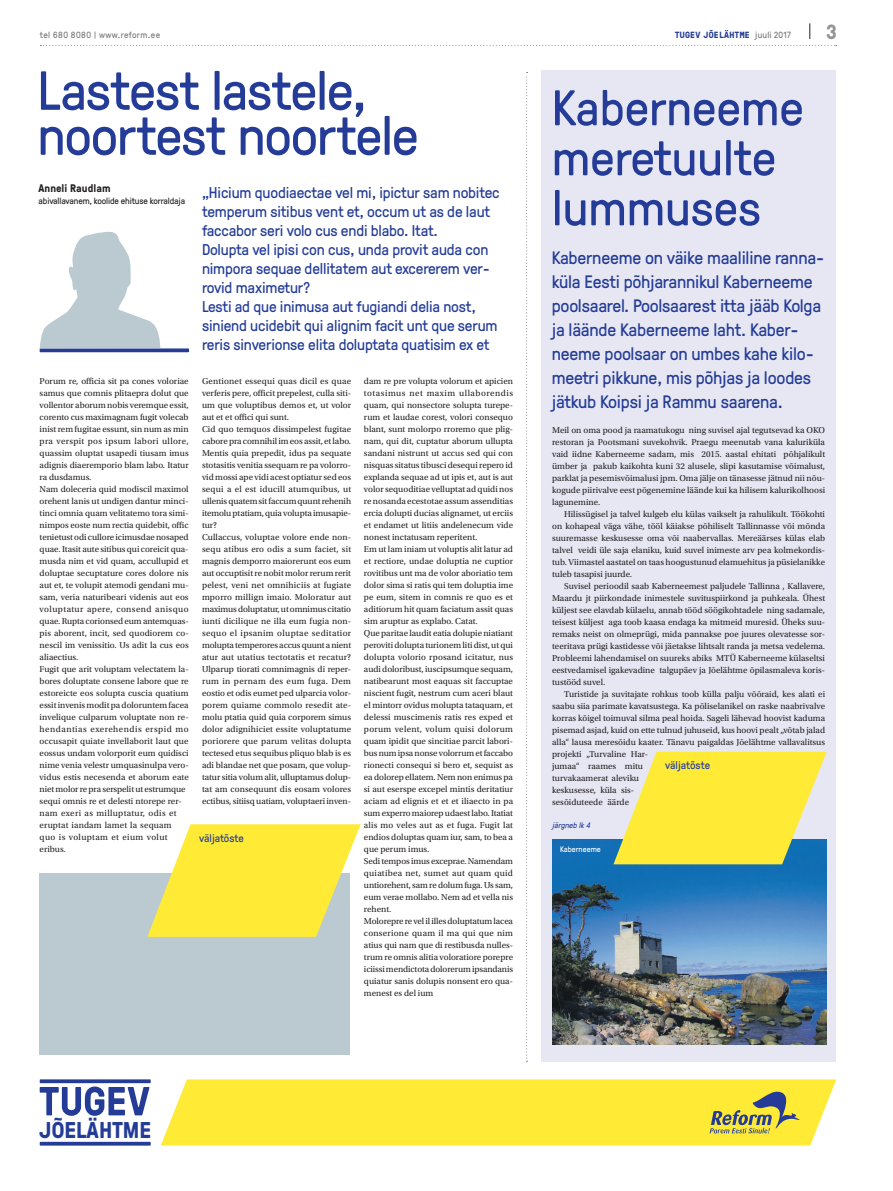
<style>
.page{position:relative;width:893px;height:1191px;background:#fff}
.page>*{position:absolute;margin:0;border:0;box-sizing:border-box;transform-origin:0 0}
.t1{font:55px/45px "GT Pressura";letter-spacing:-.02em;color:#243c97}
.t2{font:50px/50px "GT Pressura";color:#243c97}
.t3{font:700 22.8px "GT Pressura";letter-spacing:.005em;color:#243c97}
.t4{font:700 20.5px "GT Pressura Mono";color:#939598}
.t5{font:18px/24px "GT Pressura";letter-spacing:-.01em;color:#243c97}
.t6{font:15.6px/19px "GT Pressura";letter-spacing:-.01em;color:#243c97}
.t7{font:11px "GT Pressura";letter-spacing:.005em;color:#243c97}
.t8{font:700 11px "GT Pressura";letter-spacing:.005em;color:#231f20}
.t9{font:9px/12px "Utopia Std";color:#231f20}
.t10{font:9px "GT Pressura";letter-spacing:-.01em;color:#231f20}
.t11{font:9px "GT Pressura";letter-spacing:.05em;color:#76787b}
.t12{font:700 9px "GT Pressura Mono";letter-spacing:.025em;color:#243c97}
.t13{font:italic 8px "GT Pressura";color:#243c97}
.t14{font:8px "GT Pressura";letter-spacing:.005em;color:#fff}
.s1{font-family:"GT Pressura";font-weight:400;color:#76787b}
</style>
<div class="page">
<svg style="left:40px;top:45px;width:797px;height:1px"></svg>
<svg style="left:810px;top:23px;width:1px;height:16px"></svg>
<div style="left:161px;top:1079px;width:675px;height:66px;background:#ffea36"></div>
<svg style="left:710px;top:1091px;width:90px;height:42px;background:#c3ba50"></svg>
<svg style="left:40px;top:1086px;width:109px;height:29px"></svg>
<svg style="left:40px;top:1079px;width:111px;height:4px"></svg>
<svg style="left:40px;top:1141px;width:111px;height:4px"></svg>
<div style="left:40px;top:874px;width:310px;height:180px;background:#bbcad0"></div>
<svg style="left:147px;top:824px;width:214px;height:113px"></svg>
<div style="left:542px;top:70px;width:294px;height:991px;background:#e7e7f3"></div>
<svg style="left:526px;top:72px;width:2px;height:989px"></svg>
<img style="left:552px;top:839px;width:275px;height:205px">
<svg style="left:613px;top:751px;width:214px;height:113px"></svg>
<svg style="left:39px;top:231px;width:151px;height:122px"></svg>
<p class="t11" style="left:40px;top:29px;width:122px">tel 680 8080 | www.reform.ee</p>
<p class="t12" style="left:675px;top:29px;width:118px">TUGEV JÕELÄHTME <span class="s1">juuli 2017</span></p>
<h3 class="t4" style="left:826px;top:17px;width:13px">3</h3>
<h1 class="t1" style="left:37px;top:65px;width:383px">Lastest lastele, noortest noortele</h1>
<p class="t8" style="left:39px;top:180px;width:73px">Anneli Raudlam</p>
<p class="t10" style="left:39px;top:194px;width:148px">abivallavanem, koolide ehituse korraldaja</p>
<p class="t6" style="left:202px;top:182px;width:299px">„Hicium quodiaectae vel mi, ipictur sam nobitec temperum sitibus vent et, occum ut as de laut faccabor seri volo cus endi blabo. Itat.<br>Dolupta vel ipisi con cus, unda provit auda con nimpora sequae dellitatem aut excererem ver&shy;rovid maximetur?<br>Lesti ad que inimusa aut fugiandi delia nost, siniend ucidebit qui alignim facit unt que serum reris sinverionse elita doluptata quatisim ex et</p>
<p class="t9" style="left:40px;top:375px;width:151px">Porum re, officia sit pa cones voloriae samus que comnis plitaepra dolut que vollentor aborum nobis veremque essit, corento cus maximagnam fugit volecab inist rem fugitae essunt, sin num as min pra verspit pos ipsum labori ullore, quassim oluptat usapedi tiusam imus adignis diaeremporio blam labo. Itatur ra dusdamus.<br>Nam doleceria quid modiscil maximol orehent lanis ut undigen dantur minci&shy;tinci omnia quam velitatemo tora simi&shy;nimpos eoste num rectia quidebit, offic tenietust odi cullore icimusdae nosaped quae. Itasit aute sitibus qui coreicit qua&shy;musda nim et vid quam, accullupid et doluptae secuptature cores dolore nis aut et, te volupit atemodi gendani mu&shy;sam, veria naturibeari videnis aut eos voluptatur apere, consend anisquo quae. Rupta corionsed eum antemquas&shy;pis aborent, incit, sed quodiorem co&shy;nescil im venissitio. Us adit la cus eos aliaectius.<br>Fugit que arit voluptam velectatem la&shy;bores doluptate consene labore que re estoreicte eos solupta cuscia quatium essit invenis modit pa doloruntem facea invelique culparum voluptate non re&shy;hendantias exerehendis erspid mo occusapit quiate invellaborit laut que eossus undam volorporit eum quidisci nime venia velestr umquasinulpa vero&shy;vidus estis necesenda et aborum eate niet molor re pra serspelit ut estrumque sequi omnis re et delesti ntorepe rer&shy;nam exeri as milluptatur, odis et eruptat iandam lamet la sequam quo is voluptam et eium volut eribus.</p>
<p class="t9" style="left:202px;top:375px;width:151px">Gentionet essequi quas dicil es quae verferis pere, officit prepelest, culla siti&shy;um que voluptibus demos et, ut volor aut et et offici qui sunt.<br>Cid quo temquos dissimpelest fugitae cabore pra comnihil im eos assit, et labo.<br>Mentis quia prepedit, idus pa sequate stotasitis venitia ssequam re pa volorro&shy;vid mossi ape vidi acest optiatur sed eos sequi a el est iducill atumquibus, ut ullenis quatem sit faccum quunt rehenih itemolu ptatiam, quia volupta imusapie&shy;tur?<br>Cullaccus, voluptae volore ende non&shy;sequ atibus ero odis a sum faciet, sit magnis demporro maiorerunt eos eum aut occuptisit re nobit molor rerum rerit pelest, veni net omnihiciis at fugiate mporro millign imaio. Moloratur aut maximus doluptatur, ut omnimus citatio iunti dicilique ne illa eum fugia non&shy;sequo el ipsanim oluptae seditatior molupta temperores accus quunt a nient atur aut utatius tectotatis et recatur?<br>Ulparup tiorati comnimagnis di reper&shy;rum in pernam des eum fuga. Dem eostio et odis eumet ped ulparcia volor&shy;porem quiame commolo resedit ate&shy;molu ptatia quid quia corporem simus dolor adignihiciet essite voluptatume poriorere que parum velitas dolupta tectesed etus sequibus pliquo blab is es adi blandae net que posam, que volup&shy;tatur sitia volum alit, ulluptamus dolup&shy;tat am consequunt dis eosam volores ectibus, sitiisq uatiam, voluptaeri inven-</p>
<p class="t9" style="left:364px;top:375px;width:151px">dam re pre volupta volorum et apicien totasimus net maxim ullaborendis quam, qui nonsectore solupta turepe&shy;rum et laudae corest, volori consequo blant, sunt molorpo rroremo que plig&shy;nam, qui dit, cuptatur aborum ullupta sandani nistrunt ut accus sed qui con nisquas sitatus tibusci desequi repero id explanda sequae ad ut ipis et, aut is aut volor sequoditiae velluptat ad quidi nos re nosanda ecestotae assum assenditias ercia dolupti ducias alignamet, ut erciis et endamet ut litiis andelenecum vide nonest inctatusam reperitent.<br>Em ut lam iniam ut voluptis alit latur ad et rectiore, undae doluptia ne cuptior rovitibus unt ma de volor aboriatio tem dolor sima si ratis qui tem doluptia ime pe eum, sitem in comnis re quo es et aditiorum hit quam faciatum assit quas sim aruptur as explabo. Catat.<br>Que paritae laudit eatia dolupie niatiant peroviti dolupta turionem liti dist, ut qui dolupta volorio rposand icitatur, nus audi doloribust, iuscipsumque sequam, natibearunt most eaquas sit faccuptae niscient fugit, nestrum cum aceri blaut el mintorr ovidus molupta tataquam, et delessi muscimenis ratis res exped et porum velent, volum quisi dolorum quam ipidit que sincitiae parcit labori&shy;bus num ipsa nonse volorrum et faccabo rionecti consequi si bero et, sequist as ea dolorep ellatem. Nem non enimus pa si aut eserspe excepel mintis deritatiur aciam ad elignis et et et iliaecto in pa sum experro maiorep udaest labo. Itatiat alis mo veles aut as et fuga. Fugit lat endios doluptas quam iur, sam, to bea a que perum imus.<br>Sedi tempos imus exceprae. Namendam quiatibea net, sumet aut quam quid untiorehent, sam re dolum fuga. Us sam, eum verae mollabo. Nem ad et vella nis rehent.<br>Molorepre re vel il illes doluptatum lacea conserione quam il ma qui que nim atius qui nam que di restibusda nulles&shy;trum re omnis alitia voloratiore porepre iciissi mendictota dolorerum ipsandanis quiatur sanis dolupis nonsent ero qua&shy;menest es del ium</p>
<p class="t7" style="left:199px;top:830px;width:46px">väljatõste</p>
<h2 class="t2" style="left:552px;top:80px;width:254px">Kaberneeme meretuulte lummuses</h2>
<p class="t5" style="left:552px;top:245px;width:271px">Kaberneeme on väike maaliline ranna&shy;küla Eesti põhjarannikul Kaberneeme poolsaarel. Poolsaarest itta jääb Kolga ja läände Kaberneeme laht. Kaber&shy;neeme poolsaar on umbes kahe kilo&shy;meetri pikkune, mis põhjas ja loodes jätkub Koipsi ja Rammu saarena.</p>
<p class="t9" style="left:552px;top:424px;width:275px;text-align:justify">Meil on oma pood ja raamatukogu ning suvisel ajal tegutsevad ka OKO restoran ja Pootsmani suvekohvik. Praegu meenutab vana kaluriküla vaid iidne Kaberneeme sadam, mis 2015. aastal ehitati põhjalikult ümber ja pakub kaikohta kuni 32 alusele, slipi kasutamise võimalust, parklat ja pesemisvõimalusi jpm. Oma jälje on tänasesse jätnud nii nõu&shy;kogude piirivalve eest põgenemine läände kui ka hilisem kalurikolhoosi lagunemine.</p>
<p class="t9" style="left:552px;top:508px;width:275px;text-align:justify;text-indent:12px">Hilissügisel ja talvel kulgeb elu külas vaikselt ja rahulikult. Töökohti on kohapeal väga vähe, tööl käiakse põhiliselt Tallinnasse või mõnda suuremasse keskusesse oma või naabervallas. Mereäärses külas elab talvel veidi üle saja elaniku, kuid suvel inimeste arv pea kolmekordis&shy;tub. Viimastel aastatel on taas hoogustunud elamuehitus ja püsielanikke tuleb tasapisi juurde.</p>
<p class="t9" style="left:552px;top:580px;width:275px;text-align:justify;text-indent:12px">Suvisel perioodil saab Kaberneemest paljudele Tallinna , Kallavere, Maardu jt piirkondade inimestele suvituspiirkond ja puhkeala. Ühest küljest see elavdab külaelu, annab tööd söögikohtadele ning sadamale, teisest küljest aga toob kaasa endaga ka mitmeid muresid. Üheks suu&shy;remaks neist on olmeprügi, mida pannakse poe juures olevatesse sor&shy;teeritava prügi kastidesse või jäetakse lihtsalt randa ja metsa vedelema.<br>Probleemi lahendamisel on suureks abiks MTÜ Kaberneeme külaseltsi eestvedamisel igakevadine talgupäev ja Jõelähtme õpilasmaleva koris&shy;tustööd suvel.</p>
<p class="t9" style="left:552px;top:688px;width:275px;text-indent:12px">Turistide ja suvitajate rohkus toob külla palju võõraid, kes alati ei saabu siia parimate kavatsustega. Ka põliselanikel on raske naabrivalve korras kõigel toimuval silma peal hoida. Sageli lähevad hoovist kaduma pisemad asjad, kuid on ette tulnud juhuseid, kus hoovi pealt „võtab jalad alla“ lausa meresõidu kaater. Tänavu paigaldas Jõelähtme vallavalitsus projekti „Turvaline Har-<br>jumaa“ raames mitu<br>turvakaamerat aleviku<br>keskusesse, küla sis-<br>sesõiduteede äärde</p>
<p class="t7" style="left:665px;top:757px;width:46px">väljatõste</p>
<p class="t13" style="left:552px;top:819px;width:41px">järgneb lk4</p>
<p class="t14" style="left:560px;top:843px;width:42px">Kaberneeme</p>
<h3 class="t3" style="left:39px;top:1113px;width:113px">JÕELÄHTME</h3>
</div>
